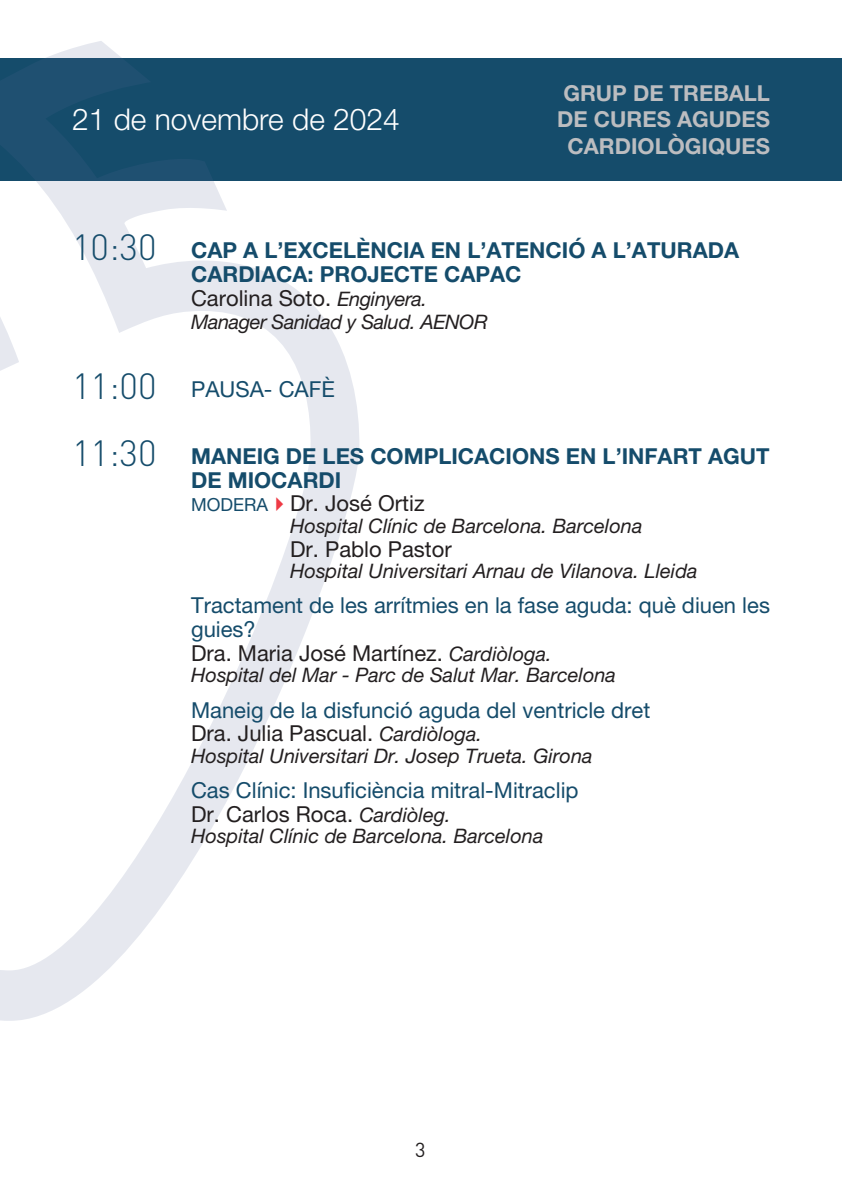
<style>
.page{position:relative;width:842px;height:1191px;background:#fff}
.page>*{position:absolute;margin:0;border:0;box-sizing:border-box;transform-origin:0 0}
.t1{font:300 30px "Helvetica Neue LT Pro";color:#fff}
.titolet_interior{font:22px/23.8px "Helvetica Neue LT Pro";color:#154c6b}
.titolet{font:700 22px/23.8px "Helvetica Neue LT Pro";color:#154c6b}
.nom_interior{font:22px "Helvetica Neue LT Pro";color:#231f20}
.t2{font:700 22px/26.4px "Helvetica Neue LT Pro";color:#bcbdc0;text-align:center}
.titolet-2{font:22px "Helvetica Neue LT Pro";color:#154c6b}
.titolet_interior-2{font:italic 20px "Helvetica Neue LT Pro";color:#231f20}
.nom_interior-2{font:italic 20px "Helvetica Neue LT Pro";color:#231f20}
.nom_interior-3{font:italic 20px "Helvetica Neue LT Pro";letter-spacing:-.02em;color:#231f20}
.t3{font:20px "DIN Pro";color:#231f20}
.s1{font-family:"DIN Pro";font-weight:300;font-size:36px}
.s2{font-style:italic;font-size:20px}
.s3{font-size:18px;color:#154c6b}
.s4{color:#ee3a45}
.s5{color:#231f20}
.s6{font-style:italic;font-size:20px;color:#231f20}
</style>
<div class="page">
<div style="left:0;top:58px;width:842px;height:122px;background:#154c6b"></div>
<svg style="left:0;top:41px;width:361px;height:980px"></svg>
<h1 class="t1" style="left:72px;top:101px;width:329px">21 de novembre de 2024</h1>
<p class="t2" style="left:557px;top:79px;width:214px">GRUP DE TREBALL<br>DE CURES AGUDES<br>CARDIOLÒGIQUES</p>
<p class="titolet" style="left:191px;top:238px;width:549px;text-indent:-119px"><span class="s1">10:30</span> CAP A L’EXCELÈNCIA EN L’ATENCIÓ A L’ATURADA<br>CARDIACA: PROJECTE CAPAC</p>
<p class="nom_interior" style="left:191px;top:285px;width:237px">Carolina Soto. <span class="s2">Enginyera.</span></p>
<p class="nom_interior-3" style="left:191px;top:310px;width:298px">Manager Sanidad y Salud. AENOR</p>
<p class="titolet-2" style="left:72px;top:376px;width:264px"><span class="s1">11:00</span> PAUSA- CAFÈ</p>
<p class="titolet" style="left:191px;top:443px;width:580px;text-indent:-119px"><span class="s1">11:30</span> MANEIG DE LES COMPLICACIONS EN L’INFART AGUT<br>DE MIOCARDI</p>
<p class="nom_interior" style="left:191px;top:490px;width:235px"><span class="s3">MODERA</span><span class="s4">✔</span>Dr. José Ortiz</p>
<p class="nom_interior-2" style="left:290px;top:514px;width:354px">Hospital Clínic de Barcelona. Barcelona</p>
<p class="nom_interior" style="left:290px;top:536px;width:163px">Dr. Pablo Pastor</p>
<p class="nom_interior-2" style="left:290px;top:559px;width:409px">Hospital Universitari Arnau de Vilanova. Lleida</p>
<p class="titolet_interior" style="left:191px;top:593px;width:580px">Tractament de les arrítmies en la fase aguda: què diuen les guies?<br><span class="s5">Dra. Maria José Martínez.</span> <span class="s6">Cardiòloga.</span></p>
<p class="titolet_interior-2" style="left:191px;top:663px;width:426px">Hospital del Mar - Parc de Salut Mar. Barcelona</p>
<p class="titolet_interior" style="left:191px;top:697px;width:461px">Maneig de la disfunció aguda del ventricle dret<br><span class="s5">Dra. Julia Pascual.</span> <span class="s6">Cardiòloga.</span></p>
<p class="titolet_interior-2" style="left:191px;top:743px;width:403px">Hospital Universitari Dr. Josep Trueta. Girona</p>
<p class="titolet_interior" style="left:191px;top:778px;width:389px">Cas Clínic: Insuficiència mitral-Mitraclip<br><span class="s5">Dr. Carlos Roca.</span> <span class="s6">Cardiòleg.</span></p>
<p class="titolet_interior-2" style="left:191px;top:824px;width:354px">Hospital Clínic de Barcelona. Barcelona</p>
<p class="t3" style="left:415px;top:1134px;width:12px">3</p>
</div>
